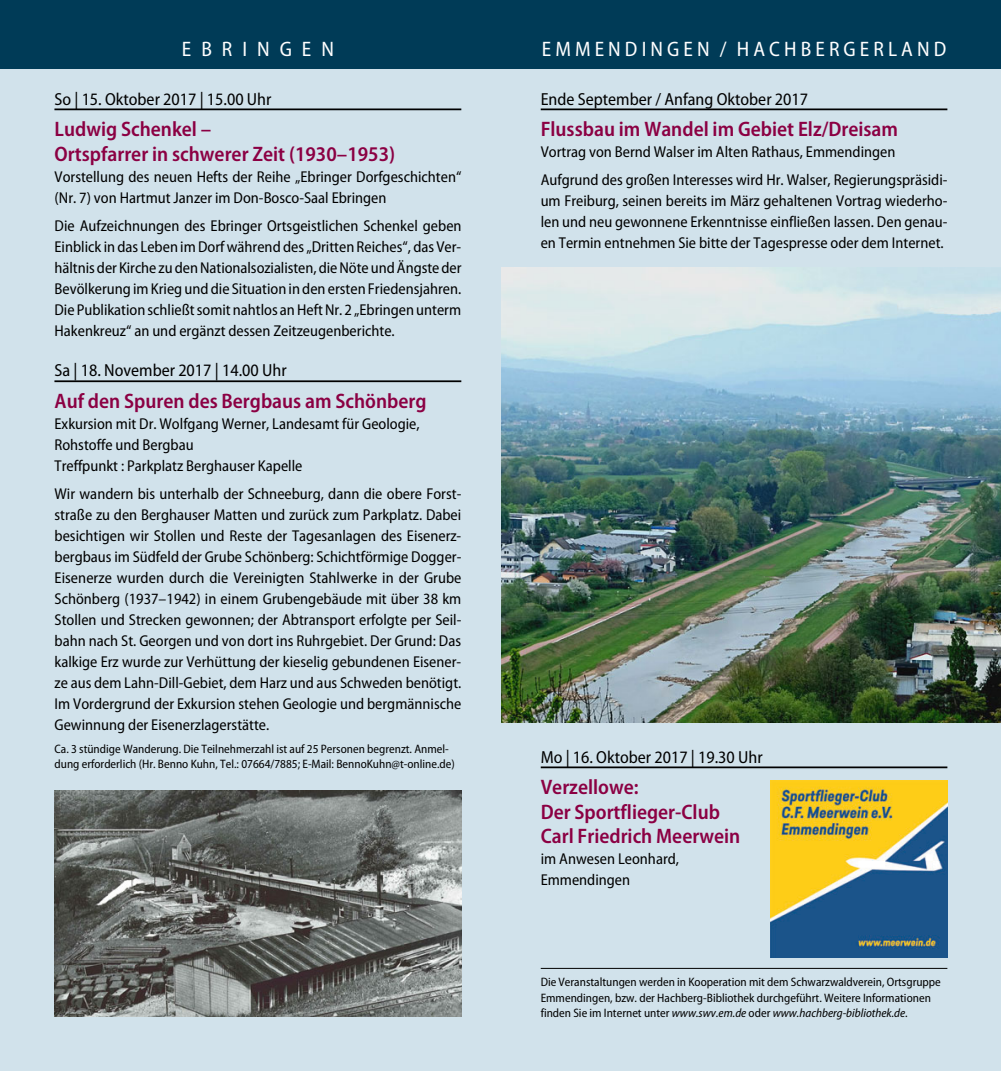
<style>
.page{position:relative;width:1001px;height:1071px;background:#fff}
.page>*{position:absolute;margin:0;border:0;box-sizing:border-box;transform-origin:0 0}
.t1{font:600 semi-condensed 21px/24.5px "Myriad Pro";color:#8b0043}
.t2{font:semi-condensed 21px "Myriad Pro";letter-spacing:.195em;color:#fff}
.t3{font:semi-condensed 21px "Myriad Pro";letter-spacing:.475em;color:#fff}
.t4{font:semi-condensed 17.5px "Myriad Pro";color:#000}
.t5{font:semi-condensed 15.75px/21px "Myriad Pro";color:#000}
.t6{font:semi-condensed 12.25px/15.8px "Myriad Pro";color:#000}
.s1{font-style:italic}
</style>
<div class="page">
<div style="left:0;top:0;width:1001px;height:69px;background:#003b57"></div>
<div style="left:0;top:69px;width:1001px;height:1002px;background:#d1e2eb"></div>
<hr style="left:54px;top:108px;width:407px;height:2px;background:#000">
<hr style="left:54px;top:380px;width:407px;height:2px;background:#000">
<img style="left:55px;top:790px;width:406px;height:227px">
<img style="left:501px;top:268px;width:500px;height:454px">
<hr style="left:541px;top:766px;width:406px;height:2px;background:#000">
<hr style="left:541px;top:108px;width:406px;height:2px;background:#000">
<hr style="left:541px;top:968px;width:406px;height:1px;background:#000">
<img style="left:771px;top:780px;width:176px;height:178px">
<h1 class="t3" style="left:182px;top:42px;width:154px">EBRINGEN</h1>
<h1 class="t2" style="left:542px;top:42px;width:406px">EMMENDINGEN / HACHBERGERLAND</h1>
<p class="t4" style="left:55px;top:92px;width:218px">So | 15. Oktober 2017 | 15.00 Uhr</p>
<h1 class="t1" style="left:55px;top:119px;width:342px">Ludwig Schenkel –<br>Ortspfarrer in schwerer Zeit (1930–1953)</h1>
<p class="t5" style="left:55px;top:167px;width:408px">Vorstellung des neuen Hefts der Reihe „Ebringer Dorfgeschichten“ (Nr. 7) von Hartmut Janzer im Don-Bosco-Saal Ebringen</p>
<p class="t5" style="left:55px;top:216px;width:409px;text-align:justify">Die Aufzeichnungen des Ebringer Ortsgeistlichen Schenkel geben Einblick in das Leben im Dorf während des „Dritten Reiches“, das Ver&shy;hältnis der Kirche zu den Nationalsozialisten, die Nöte und Ängste der Bevölkerung im Krieg und die Situation in den ersten Friedensjahren.<br>Die Publikation schließt somit nahtlos an Heft Nr. 2 „Ebringen unterm Hakenkreuz“ an und ergänzt dessen Zeitzeugenberichte.</p>
<p class="t4" style="left:55px;top:364px;width:234px">Sa | 18. November 2017 | 14.00 Uhr</p>
<h1 class="t1" style="left:55px;top:390px;width:374px">Auf den Spuren des Bergbaus am Schönberg</h1>
<p class="t5" style="left:55px;top:415px;width:367px">Exkursion mit Dr. Wolfgang Werner, Landesamt für Geologie,<br>Rohstoffe und Bergbau<br>Treffpunkt : Parkplatz Berghauser Kapelle</p>
<p class="t5" style="left:55px;top:485px;width:408px;text-align:justify">Wir wandern bis unterhalb der Schneeburg, dann die obere Forst&shy;straße zu den Berghauser Matten und zurück zum Parkplatz. Dabei besichtigen wir Stollen und Reste der Tagesanlagen des Eisenerz&shy;bergbaus im Südfeld der Grube Schönberg: Schichtförmige Dogger-Eisenerze wurden durch die Vereinigten Stahlwerke in der Grube Schönberg (1937–1942) in einem Grubengebäude mit über 38 km Stollen und Strecken gewonnen; der Abtransport erfolgte per Seil&shy;bahn nach St. Georgen und von dort ins Ruhrgebiet. Der Grund: Das kalkige Erz wurde zur Verhüttung der kieselig gebundenen Eisener&shy;ze aus dem Lahn-Dill-Gebiet, dem Harz und aus Schweden benötigt.<br>Im Vordergrund der Exkursion stehen Geologie und bergmännische Gewinnung der Eisenerzlagerstätte.</p>
<p class="t6" style="left:55px;top:742px;width:402px">Ca. 3 stündige Wanderung. Die Teilnehmerzahl ist auf 25 Personen begrenzt. Anmel&shy;dung erforderlich (Hr. Benno Kuhn, Tel.: 07664/7885; E-Mail: BennoKuhn@t-online.de)</p>
<p class="t4" style="left:541px;top:750px;width:224px">Mo | 16. Oktober 2017 | 19.30 Uhr</p>
<h1 class="t1" style="left:541px;top:777px;width:201px">Verzellowe:<br>Der Sportflieger-Club<br>Carl Friedrich Meerwein</h1>
<p class="t5" style="left:541px;top:850px;width:140px">im Anwesen Leonhard,<br>Emmendingen</p>
<p class="t4" style="left:541px;top:92px;width:269px">Ende September / Anfang Oktober 2017</p>
<h1 class="t1" style="left:541px;top:119px;width:359px">Flussbau im Wandel im Gebiet Elz/Dreisam</h1>
<p class="t5" style="left:541px;top:139px;width:408px;line-height:28px">Vortrag von Bernd Walser im Alten Rathaus, Emmendingen<br>Aufgrund des großen Interesses wird Hr. Walser, Regierungspräsidi-</p>
<p class="t5" style="left:541px;top:192px;width:408px;text-align:justify">um Freiburg, seinen bereits im März gehaltenen Vortrag wiederho&shy;len und neu gewonnene Erkenntnisse einfließen lassen. Den genau&shy;en Termin entnehmen Sie bitte der Tagespresse oder dem Internet.</p>
<p class="t6" style="left:541px;top:975px;width:402px">Die Veranstaltungen werden in Kooperation mit dem Schwarzwaldverein, Ortsgruppe<br>Emmendingen, bzw. der Hachberg-Bibliothek durchgeführt. Weitere Informationen finden Sie im Internet unter <span class="s1">www.swv.em.de</span> oder <span class="s1">www.hachberg-bibliothek.de</span>.</p>
</div>
